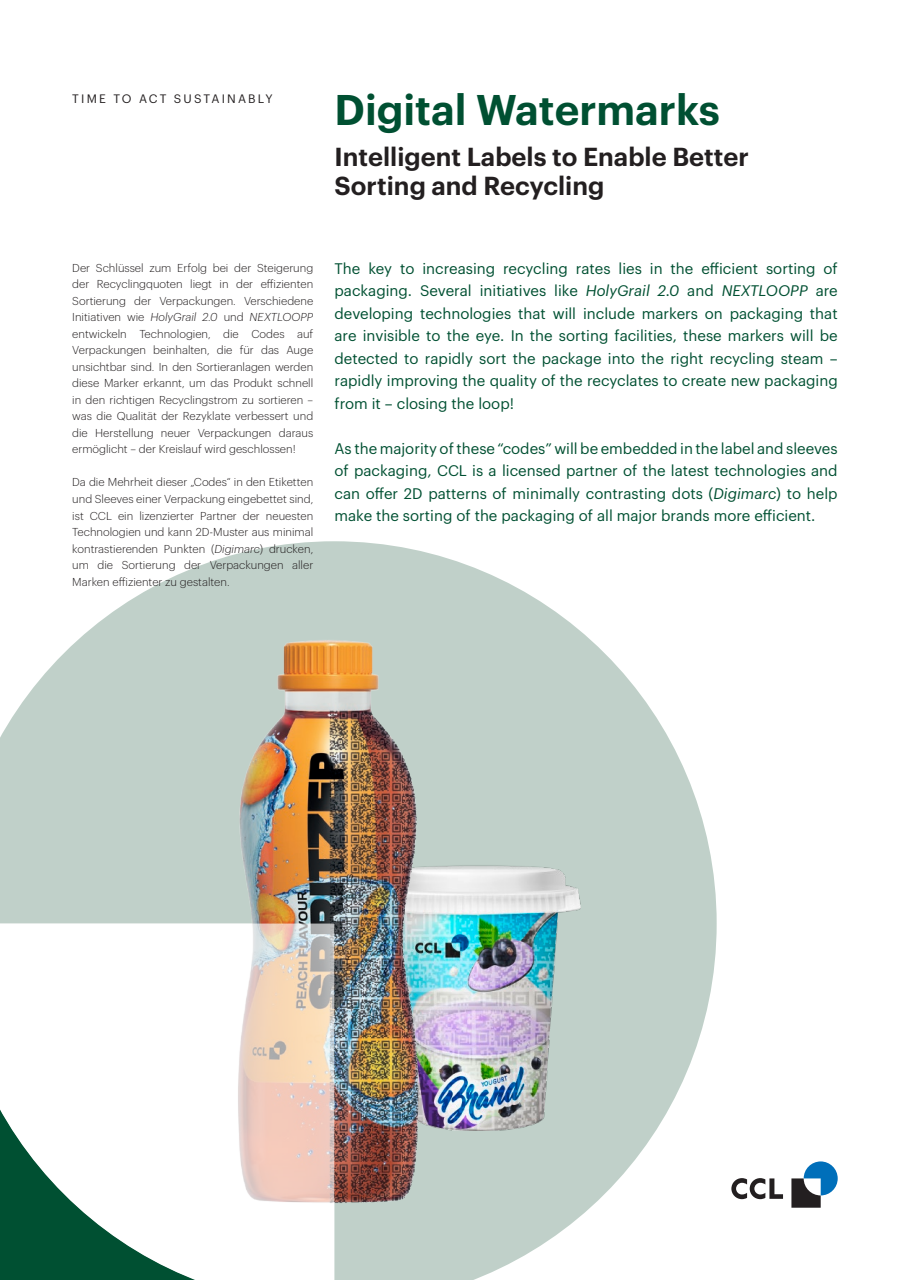
<style>
.page{position:relative;width:910px;height:1280px;background:#fff}
.page>*{position:absolute;margin:0;border:0;box-sizing:border-box;transform-origin:0 0}
.t1{font:600 42px "Graphik";color:#005032}
.t2{font:600 25.5px/28.5px "Graphik";color:#231f20}
.t3{font:15px/22.5px "Graphik";color:#005032;text-align:justify}
.t4{font:12px "Graphik";letter-spacing:.18em;color:#231f20}
.t5{font:300 11.25px/16.5px "Graphik";color:#231f20;text-align:justify}
.s1{font-style:italic}
</style>
<div class="page">
<svg style="left:731px;top:1178px;width:52px;height:21px"></svg>
<svg style="left:791px;top:1161px;width:47px;height:47px"></svg>
<svg style="left:0;top:541px;width:717px;height:739px;fill:#c0d0c9"></svg>
<img style="left:420px;top:865px;width:161px;height:266px">
<img style="left:227px;top:589px;width:193px;height:670px">
<svg style="left:0;top:923px;width:334px;height:357px"></svg>
<p class="t4" style="left:72px;top:90px;width:202px">TIME TO ACT SUSTAINABLY</p>
<h1 class="t1" style="left:334px;top:78px;width:387px">Digital Watermarks</h1>
<h2 class="t2" style="left:334px;top:141px;width:416px">Intelligent Labels to Enable Better<br>Sorting and Recycling</h2>
<p class="t5" style="left:72px;top:259px;width:242px">Der Schlüssel zum Erfolg bei der Steigerung der Recyclingquoten liegt in der effizienten Sortierung der Verpackungen. Verschiedene Initiativen wie <span class="s1">HolyGrail 2.0</span> und <span class="s1">NEXTLOOPP </span>entwickeln Technologien, die Codes auf Verpackungen beinhalten, die für das Auge unsichtbar sind. In den Sortieranlagen werden diese Marker erkannt, um das Produkt schnell in den richtigen Recyclingstrom zu sortieren – was die Qualität der Rezyklate verbessert und die Herstellung neuer Verpackungen daraus ermöglicht – der Kreislauf wird geschlossen!</p>
<p class="t5" style="left:72px;top:473px;width:242px">Da die Mehrheit dieser „Codes“ in den Etiketten und Sleeves einer Verpackung eingebettet sind, ist CCL ein lizenzierter Partner der neuesten Technologien und kann 2D-Muster aus minimal kontrastierenden Punkten (<span class="s1">Digimarc</span>) drucken, um die Sortierung der Verpackungen aller Marken effizienter zu gestalten.</p>
<p class="t3" style="left:334px;top:256px;width:505px">The key to increasing recycling rates lies in the efficient sorting of packaging. Several initiatives like <span class="s1">HolyGrail 2.0</span> and <span class="s1">NEXTLOOPP</span> are developing technologies that will include markers on packaging that are invisible to the eye. In the sorting facilities, these markers will be detected to rapidly sort the package into the right recycling steam – rapidly improving the quality of the recyclates to create new packaging from it – closing the loop!</p>
<p class="t3" style="left:334px;top:436px;width:505px">As the majority of these “codes” will be embedded in the label and sleeves of packaging, CCL is a licensed partner of the latest technologies and can offer 2D patterns of minimally contrasting dots (<span class="s1">Digimarc</span>) to help make the sorting of the packaging of all major brands more efficient.</p>
</div>
